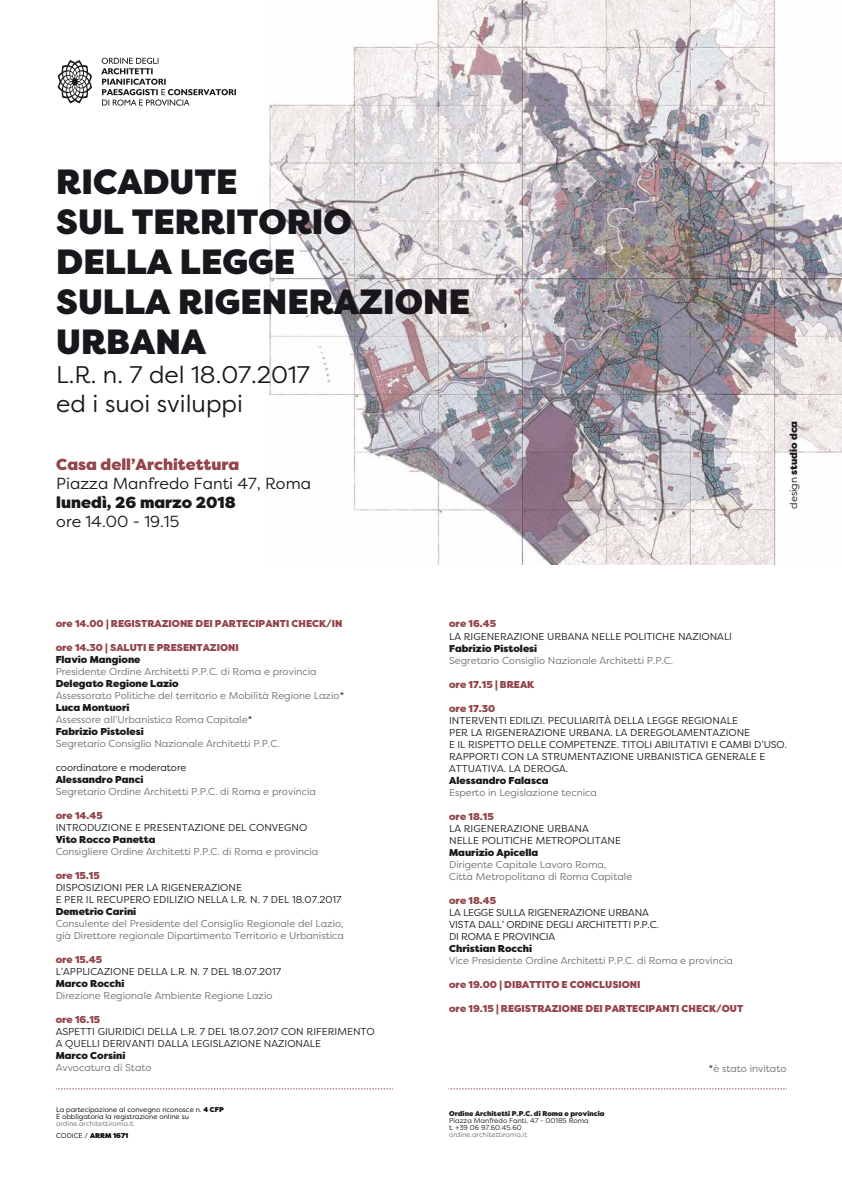
<style>
.page{position:relative;width:842px;height:1191px;background:#fff}
.page>*{position:absolute;margin:0;border:0;box-sizing:border-box;transform-origin:0 0}
.t1{font:900 35px/40px "Filson Pro";color:#1a171c}
.t2{font:24px/28.8px "Filson Pro";color:#1a171c}
.t3{font:16px "Filson Pro";color:#1a171c}
.t4{font:900 16px "Filson Pro";color:#94444b}
.t5{font:900 16px "Filson Pro";color:#1a171c}
.t6{font:10px/12px "Filson Pro";color:#6f7072}
.t7{font:10px/12px "Filson Pro";color:#1a171c}
.t8{font:900 10px "Filson Pro";color:#94444b}
.t9{font:900 10px "Filson Pro";color:#1a171c}
.t10{font:10px/12px "Filson Pro";letter-spacing:-.02em;color:#1a171c}
.t11{font:7px/7px "Filson Pro";color:#000207}
.t12{font:7px/12px "Filson Pro";color:#6f7072}
.t13{font:7px/7px "Filson Pro";color:#1a171c}
.t14{font:900 7px "Filson Pro";color:#1a171c}
.s1{font-weight:400}
.s2{font-weight:900;color:#1a171c}
.s3{color:#1a171c}
.s4{font-weight:900}
.s5{color:#000207}
.s6{font-weight:900;color:#000207}
</style>
<div class="page">
<img style="left:269px;top:0;width:573px;height:565px">
<svg style="left:58px;top:60px;width:34px;height:43px"></svg>
<svg style="left:101px;top:58px;width:135px;height:48px"></svg>
<svg style="left:449px;top:1088px;width:338px;height:1px"></svg>
<svg style="left:56px;top:1088px;width:337px;height:1px"></svg>
<h1 class="t1" style="left:56px;top:163px;width:415px">RICADUTE<br>SUL TERRITORIO<br>DELLA LEGGE<br>SULLA RIGENERAZIONE<br>URBANA</h1>
<h2 class="t2" style="left:56px;top:360px;width:255px">L.R. n. 7 del 18.07.2017 ed i suoi sviluppi</h2>
<h3 class="t4" style="left:56px;top:454px;width:184px">Casa dell’Architettura</h3>
<h3 class="t3" style="left:56px;top:473px;width:256px">Piazza Manfredo Fanti 47, Roma</h3>
<h3 class="t5" style="left:56px;top:492px;width:181px">lunedì, 26 marzo 2018</h3>
<h3 class="t3" style="left:56px;top:511px;width:124px">ore 14.00 - 19.15</h3>
<p class="t9" style="left:787px;top:508px;width:89px;rotate:-90deg"><span class="s1">design</span> studio dca</p>
<p class="t8" style="left:56px;top:617px;width:288px">ore 14.00 | REGISTRAZIONE DEI PARTECIPANTI CHECK/IN</p>
<p class="t8" style="left:56px;top:641px;width:185px">ore 14.30 | SALUTI E PRESENTAZIONI</p>
<p class="t9" style="left:56px;top:653px;width:86px">Flavio Mangione</p>
<p class="t6" style="left:56px;top:665px;width:263px">Presidente Ordine Architetti P.P.C. di Roma e provincia</p>
<p class="t6" style="left:56px;top:677px;width:290px"><span class="s2">Delegato Regione Lazio<br></span>Assessorato Politiche del territorio e Mobilità Regione Lazio<span class="s3">* </span><span class="s2">Luca Montuori<br></span>Assessore all’Urbanistica Roma Capitale<span class="s3">*<br></span><span class="s2">Fabrizio Pistolesi</span></p>
<p class="t6" style="left:56px;top:737px;width:226px">Segretario Consiglio Nazionale Architetti P.P.C.</p>
<p class="t7" style="left:56px;top:761px;width:132px">coordinatore e moderatore</p>
<p class="t9" style="left:56px;top:773px;width:89px">Alessandro Panci</p>
<p class="t6" style="left:56px;top:785px;width:262px">Segretario Ordine Architetti P.P.C. di Roma e provincia</p>
<p class="t8" style="left:56px;top:809px;width:49px">ore 14.45</p>
<p class="t7" style="left:56px;top:821px;width:253px">INTRODUZIONE E PRESENTAZIONE DEL CONVEGNO</p>
<p class="t9" style="left:56px;top:833px;width:101px">Vito Rocco Panetta</p>
<p class="t6" style="left:56px;top:845px;width:264px">Consigliere Ordine Architetti P.P.C. di Roma e provincia</p>
<p class="t8" style="left:56px;top:869px;width:46px">ore 15.15</p>
<p class="t7" style="left:56px;top:881px;width:287px">DISPOSIZIONI PER LA RIGENERAZIONE<br>E PER IL RECUPERO EDILIZIO NELLA L.R. N. 7 DEL 18.07.2017</p>
<p class="t9" style="left:56px;top:905px;width:82px">Demetrio Carini</p>
<p class="t6" style="left:56px;top:917px;width:290px">Consulente del Presidente del Consiglio Regionale del Lazio, già Direttore regionale Dipartimento Territorio e Urbanistica</p>
<p class="t8" style="left:56px;top:953px;width:48px">ore 15.45</p>
<p class="t7" style="left:56px;top:965px;width:227px">L’APPLICAZIONE DELLA L.R. N. 7 DEL 18.07.2017</p>
<p class="t9" style="left:56px;top:977px;width:70px">Marco Rocchi</p>
<p class="t6" style="left:56px;top:989px;width:218px">Direzione Regionale Ambiente Regione Lazio</p>
<p class="t8" style="left:56px;top:1013px;width:46px">ore 16.15</p>
<p class="t7" style="left:56px;top:1025px;width:321px">ASPETTI GIURIDICI DELLA L.R. 7 DEL 18.07.2017 CON RIFERIMENTO<br>A QUELLI DERIVANTI DALLA LEGISLAZIONE NAZIONALE</p>
<p class="t9" style="left:56px;top:1049px;width:71px">Marco Corsini</p>
<p class="t6" style="left:56px;top:1061px;width:97px">Avvocatura di Stato</p>
<p class="t11" style="left:56px;top:1106px;width:169px">La partecipazione al convegno riconosce n. <span class="s4">4 CFP<br></span>È obbligatoria la registrazione online su</p>
<p class="t12" style="left:56px;top:1117px;width:80px">ordine.architettiroma.it<br><span class="s5">CODICE /</span> <span class="s6">ARRM 1671</span></p>
<p class="t8" style="left:449px;top:618px;width:49px">ore 16.45</p>
<p class="t7" style="left:449px;top:629px;width:284px">LA RIGENERAZIONE URBANA NELLE POLITICHE NAZIONALI</p>
<p class="t9" style="left:449px;top:642px;width:90px">Fabrizio Pistolesi</p>
<p class="t6" style="left:449px;top:653px;width:226px">Segretario Consiglio Nazionale Architetti P.P.C.</p>
<p class="t8" style="left:449px;top:678px;width:87px">ore 17.15 | BREAK</p>
<p class="t8" style="left:449px;top:702px;width:48px">ore 17.30</p>
<p class="t7" style="left:449px;top:713px;width:339px">INTERVENTI EDILIZI. PECULIARITÀ DELLA LEGGE REGIONALE<br>PER LA RIGENERAZIONE URBANA. LA DEREGOLAMENTAZIONE<br>E IL RISPETTO DELLE COMPETENZE. TITOLI ABILITATIVI E CAMBI D’USO.<br>RAPPORTI CON LA STRUMENTAZIONE URBANISTICA GENERALE E ATTUATIVA. LA DEROGA.</p>
<p class="t9" style="left:449px;top:774px;width:101px">Alessandro Falasca</p>
<p class="t6" style="left:449px;top:785px;width:149px">Esperto in Legislazione tecnica</p>
<p class="t8" style="left:449px;top:810px;width:46px">ore 18.15</p>
<p class="t7" style="left:449px;top:821px;width:173px">LA RIGENERAZIONE URBANA<br>NELLE POLITICHE METROPOLITANE</p>
<p class="t9" style="left:449px;top:846px;width:91px">Maurizio Apicella</p>
<p class="t6" style="left:449px;top:857px;width:185px">Dirigente Capitale Lavoro Roma,<br>Città Metropolitana di Roma Capitale</p>
<p class="t8" style="left:449px;top:894px;width:49px">ore 18.45</p>
<p class="t10" style="left:449px;top:905px;width:211px">LA LEGGE SULLA RIGENERAZIONE URBANA<br>VISTA DALL’ ORDINE DEGLI ARCHITETTI P.P.C.<br>DI ROMA E PROVINCIA</p>
<p class="t9" style="left:449px;top:942px;width:85px">Christian Rocchi</p>
<p class="t6" style="left:449px;top:953px;width:285px">Vice Presidente Ordine Architetti P.P.C. di Roma e provincia</p>
<p class="t8" style="left:449px;top:978px;width:193px">ore 19.00 | DIBATTITO E CONCLUSIONI</p>
<p class="t8" style="left:449px;top:1002px;width:296px">ore 19.15 | REGISTRAZIONE DEI PARTECIPANTI CHECK/OUT</p>
<p class="t14" style="left:449px;top:1109px;width:157px">Ordine Architetti P.P.C. di Roma e provincia</p>
<p class="t13" style="left:449px;top:1117px;width:141px">Piazza Manfredo Fanti, 47 - 00185 Roma t. +39 06 97.60.45.60</p>
<p class="t12" style="left:449px;top:1128px;width:80px">ordine.architettiroma.it</p>
<p class="t6" style="left:709px;top:1062px;width:79px"><span class="s3">*</span>è stato invitato</p>
</div>
